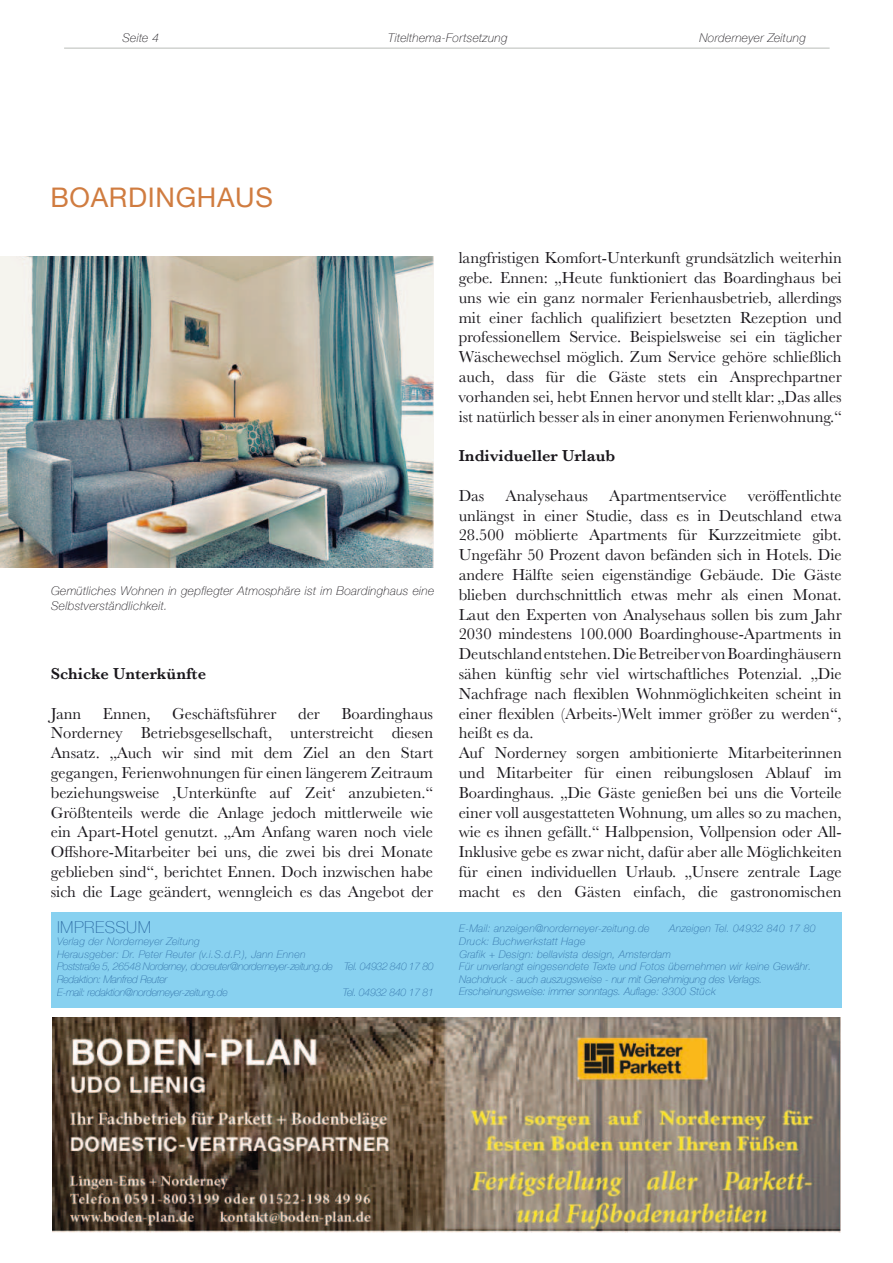
<style>
.page{position:relative;width:893px;height:1263px;background:#fff}
.page>*{position:absolute;margin:0;border:0;box-sizing:border-box;transform-origin:0 0}
.t1{font:27px "Helvetica Neue";letter-spacing:.025em;color:#d07c40}
.t2{font:16.5px/19.8px "Baskerville";color:#1a171c;text-align:justify}
.t3{font:600 16.5px "Baskerville";color:#1a171c}
.t4{font:100 16.5px "Helvetica Neue";letter-spacing:.025em;color:#2e6da5}
.t5{font:italic 100 12px/14.4px "Helvetica Neue";letter-spacing:.025em;color:#1a171c}
.t6{font:italic 100 10.5px/12.6px "Helvetica Neue";letter-spacing:.01em;color:#2e6da5}
.t7{font:italic 100 10.5px/12.6px "Helvetica Neue";letter-spacing:-.025em;color:#2e6da5}
</style>
<div class="page">
<img style="left:52px;top:1017px;width:788px;height:215px">
<img style="left:0;top:256px;width:433px;height:311px">
<hr style="left:64px;top:47px;width:766px;height:2px;background:#d1d3d0">
<div style="left:51px;top:912px;width:791px;height:96px;background:#88d1f0"></div>
<p class="t5" style="left:122px;top:32px;width:38px">Seite 4</p>
<p class="t5" style="left:388px;top:32px;width:121px">Titelthema-Fortsetzung</p>
<h1 class="t1" style="left:50px;top:184px;width:224px">BOARDINGHAUS</h1>
<p class="t5" style="left:699px;top:32px;width:108px">Norderneyer Zeitung</p>
<p class="t5" style="left:51px;top:585px;width:385px">Gemütliches Wohnen in gepflegter Atmosphäre ist im Boardinghaus eine<br>Selbstverständlichkeit.</p>
<p class="t3" style="left:51px;top:668px;width:157px">Schicke Unterkünfte</p>
<p class="t2" style="left:51px;top:705px;width:32px">Jann</p>
<p class="t2" style="left:103px;top:705px;width:49px">Ennen,</p>
<p class="t2" style="left:172px;top:705px;width:106px">Geschäftsführer</p>
<p class="t2" style="left:298px;top:705px;width:23px">der</p>
<p class="t2" style="left:51px;top:705px;width:384px;text-indent:291px">Boardinghaus Norderney Betriebsgesellschaft, unterstreicht diesen Ansatz. „Auch wir sind mit dem Ziel an den Start gegangen, Ferienwohnungen für einen längerem Zeitraum beziehungsweise ,Unterkünfte auf Zeit‘ anzubieten.“ Größtenteils werde die Anlage jedoch mittlerweile wie ein Apart-Hotel genutzt. „Am Anfang waren noch viele O昀昀shore-Mitarbeiter bei uns, die zwei bis drei Monate geblieben sind“, berichtet Ennen. Doch inzwischen habe sich die Lage geändert, wenngleich es das Angebot der</p>
<p class="t4" style="left:57px;top:917px;width:96px">IMPRESSUM</p>
<p class="t7" style="left:57px;top:936px;width:378px">Verlag der Norderneyer Zeitung<br>Herausgeber: Dr. Peter Reuter (v.i.S.d.P.), Jann Ennen<br>Poststraße 5, 26548 Norderney, docreuter@norderneyer-zeitung.de Tel. 04932 840 17 80<br>Redaktion: Manfred Reuter<br>E-mail: redaktion@norderneyer-zeitung.de</p>
<p class="t7" style="left:343px;top:986px;width:93px">Tel. 04932 840 17 81</p>
<p class="t2" style="left:459px;top:250px;width:385px">langfristigen Komfort-Unterkunft grundsätzlich weiterhin gebe. Ennen: „Heute funktioniert das Boardinghaus bei uns wie ein ganz normaler Ferienhausbetrieb, allerdings mit einer fachlich quali昀椀ziert besetzten Rezeption und professionellem Service. Beispielsweise sei ein täglicher Wäschewechsel möglich. Zum Service gehöre schließlich auch, dass für die Gäste stets ein Ansprechpartner vorhanden sei, hebt Ennen hervor und stellt klar: „Das alles ist natürlich besser als in einer anonymen Ferienwohnung.“</p>
<p class="t3" style="left:459px;top:450px;width:158px">Individueller Urlaub</p>
<p class="t2" style="left:459px;top:486px;width:27px">Das</p>
<p class="t2" style="left:506px;top:486px;width:84px">Analysehaus</p>
<p class="t2" style="left:609px;top:486px;width:119px">Apartmentservice</p>
<p class="t2" style="left:459px;top:486px;width:385px;text-align:left;text-indent:289px">verö昀昀entlichte unlängst in einer Studie, dass es in Deutschland etwa 28.500 möblierte Apartments für Kurzzeitmiete gibt.<br>Ungefähr 50 Prozent davon befänden sich in Hotels. Die andere Hälfte seien eigenständige Gebäude. Die Gäste blieben durchschnittlich etwas mehr als einen Monat.<br>Laut den Experten von Analysehaus sollen bis zum Jahr 2030 mindestens 100.000 Boardinghouse-Apartments in Deutschland entstehen. Die Betreiber von Boardinghäusern sähen künftig sehr viel wirtschaftliches Potenzial. „Die Nachfrage nach 昀氀exiblen Wohnmöglichkeiten scheint in einer 昀氀exiblen (Arbeits-)Welt immer größer zu werden“, heißt es da.<br>Auf Norderney sorgen ambitionierte Mitarbeiterinnen und Mitarbeiter für einen reibungslosen Ablauf im Boardinghaus. „Die Gäste genießen bei uns die Vorteile einer voll ausgestatteten Wohnung, um alles so zu machen, wie es ihnen gefällt.“ Halbpension, Vollpension oder All-Inklusive gebe es zwar nicht, dafür aber alle Möglichkeiten für einen individuellen Urlaub. „Unsere zentrale Lage macht es den Gästen einfach, die gastronomischen</p>
<p class="t6" style="left:459px;top:923px;width:192px">E-Mail: anzeigen@norderneyer-zeitung.de</p>
<p class="t6" style="left:669px;top:923px;width:148px">Anzeigen Tel. 04932 840 17 80</p>
<p class="t6" style="left:459px;top:936px;width:353px">Druck: Buchwerkstatt Hage<br>Grafik + Design: bellavista design, Amsterdam<br>Für unverlangt eingesendete Texte und Fotos übernehmen wir keine Gewähr.<br>Nachdruck - auch auszugsweise - nur mit Genehmigung des Verlags.<br>Erscheinungsweise: immer sonntags. Au昀氀age: 3300 Stück</p>
</div>
